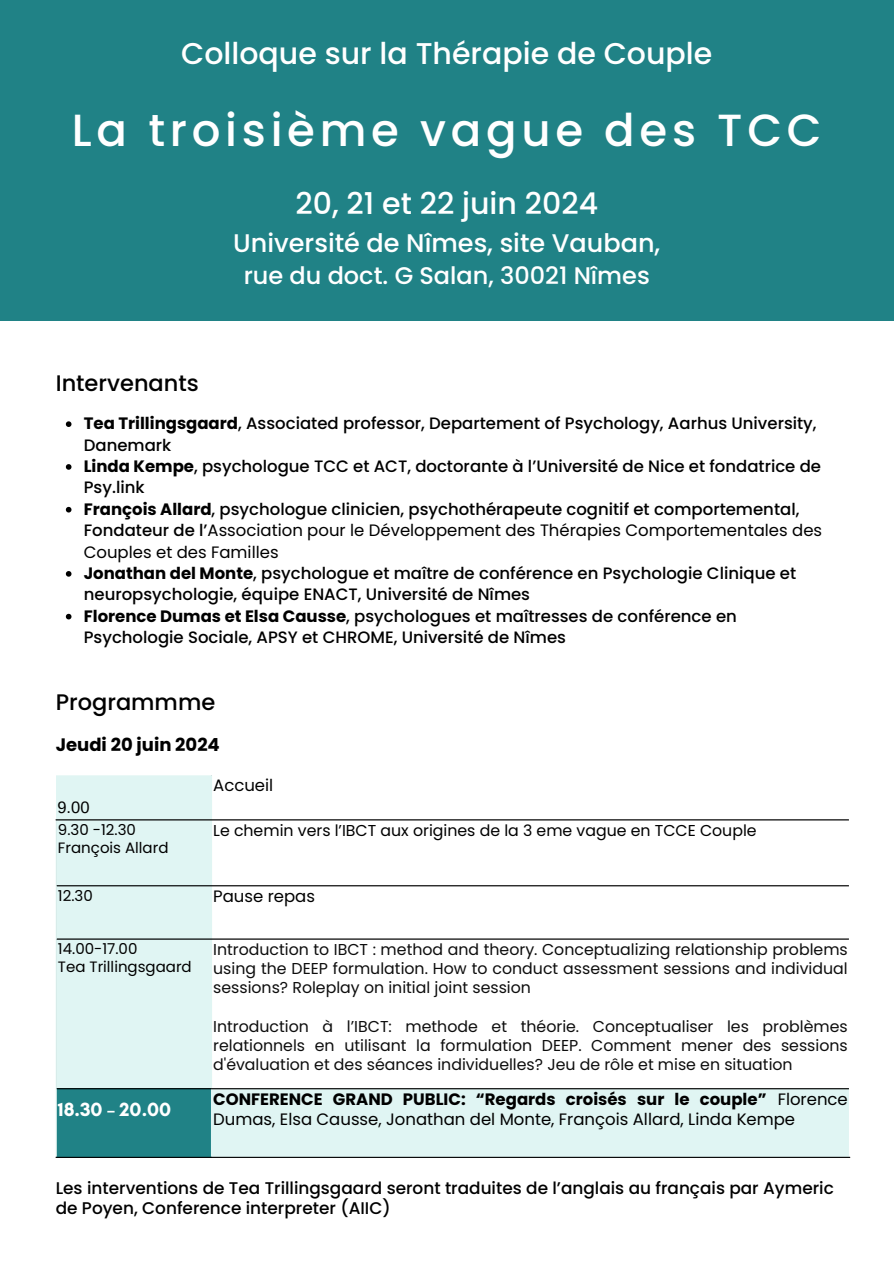
<style>
.page{position:relative;width:894px;height:1264px;background:#fff}
.page>*{position:absolute;margin:0;border:0;box-sizing:border-box;transform-origin:0 0}
.t1{font:500 45px "Poppins";letter-spacing:.105em;color:#fff}
.t2{font:500 30px "Poppins";color:#fff}
.t3{font:500 25.5px "Poppins";color:#fff}
.t4{font:500 24px "Poppins";color:#fff}
.t5{font:500 22.5px "Poppins";color:#000}
.t6{font:700 19.5px "Glacial Indifference";color:#fff}
.t7{font:700 18px "Poppins";color:#000}
.t8{font:500 16.95px/20.2px "Poppins";color:#000}
.t9{font:500 16.5px/21.3px "Poppins";color:#000}
.t10{font:16.5px/21.3px "Poppins";color:#000}
.t11{font:16.5px "Arimo";color:#000}
.t12{font:15.75px/19.2px "Poppins";color:#0d0d0d;text-align:justify}
.t13{font:15.75px "Poppins";color:#000}
.t14{font:15px "Poppins";color:#000}
.s1{font-weight:700}
.s2{font-weight:500}
</style>
<div class="page">
<div style="left:0;top:0;width:893px;height:321px;background:#208286"></div>
<svg style="left:56px;top:775px;width:792px;height:381px"></svg>
<div style="left:56px;top:1088px;width:156px;height:69px;background:#208286"></div>
<hr style="left:56px;top:820px;width:1px;height:336px;background:#e0f5f3">
<hr style="left:211px;top:775px;width:1px;height:381px;background:#e0f5f3">
<hr style="left:56px;top:819px;width:792px;height:1px;background:#000">
<hr style="left:57px;top:885px;width:791px;height:1px;background:#000">
<hr style="left:57px;top:938px;width:791px;height:1px;background:#000">
<hr style="left:57px;top:1088px;width:791px;height:1px;background:#000">
<hr style="left:56px;top:1156px;width:793px;height:1px;background:#000">
<svg style="left:66px;top:421px;width:5px;height:6px"></svg>
<svg style="left:66px;top:464px;width:5px;height:6px"></svg>
<svg style="left:66px;top:507px;width:5px;height:5px"></svg>
<svg style="left:66px;top:571px;width:5px;height:5px"></svg>
<svg style="left:66px;top:614px;width:5px;height:5px"></svg>
<p class="t2" style="left:181px;top:33px;width:532px">Colloque sur la Thérapie de Couple</p>
<p class="t1" style="left:72px;top:99px;width:751px">La troisième vague des TCC</p>
<p class="t5" style="left:56px;top:367px;width:145px">Intervenants</p>
<p class="t2" style="left:295px;top:183px;width:304px">20, 21 et 22 juin 2024</p>
<p class="t3" style="left:233px;top:225px;width:428px">Université de Nîmes, site Vauban,</p>
<p class="t4" style="left:244px;top:259px;width:407px">rue du doct. G Salan, 30021 Nîmes</p>
<p class="t9" style="left:84px;top:413px;width:734px"><span class="s1">Tea Trillingsgaard</span>, Associated professor, Departement of Psychology, Aarhus University,<br>Danemark</p>
<p class="t9" style="left:84px;top:455px;width:738px"><span class="s1">Linda Kempe</span>, psychologue TCC et ACT, doctorante à l’Université de Nice et fondatrice de<br>Psy.link</p>
<p class="t10" style="left:84px;top:498px;width:739px"><span class="s1">François Allard</span><span class="s2">, psychologue clinicien, psychothérapeute cognitif et comportemental,<br>Fondateur de l’</span>Association pour le Développement des Thérapies Comportementales des<br>Couples et des Familles</p>
<p class="t9" style="left:84px;top:562px;width:713px"><span class="s1">Jonathan del Monte</span>, psychologue et maître de conférence en Psychologie Clinique et neuropsychologie, équipe ENACT, Université de Nîmes</p>
<p class="t9" style="left:84px;top:605px;width:654px"><span class="s1">Florence Dumas et Elsa Causse</span>, psychologues et maîtresses de conférence en<br>Psychologie Sociale, APSY et CHROME, Université de Nîmes</p>
<p class="t5" style="left:56px;top:686px;width:161px">Programmme</p>
<p class="t7" style="left:56px;top:732px;width:165px">Jeudi 20 juin 2024</p>
<h2 class="t11" style="left:57px;top:798px;width:34px">9.00</h2>
<h3 class="t14" style="left:58px;top:819px;width:79px">9.30 -12.30</h3>
<h4 class="t14" style="left:58px;top:837px;width:112px">François Allard</h4>
<h1 class="t10" style="left:213px;top:774px;width:62px">Accueil</h1>
<p class="t13" style="left:213px;top:819px;width:545px">Le chemin vers l’IBCT aux origines de la 3 eme vague en TCCE Couple</p>
<p class="t14" style="left:58px;top:885px;width:36px">12.30</p>
<p class="t10" style="left:213px;top:885px;width:103px">Pause repas</p>
<p class="t14" style="left:58px;top:938px;width:81px">14.00-17.00</p>
<p class="t14" style="left:58px;top:956px;width:135px">Tea Trillingsgaard</p>
<h4 class="t12" style="left:213px;top:940px;width:636px">Introduction to IBCT : method and theory. Conceptualizing relationship problems using the DEEP formulation. How to conduct assessment sessions and individual sessions? Roleplay on initial joint session</h4>
<h5 class="t12" style="left:213px;top:1016px;width:636px">Introduction à l’IBCT: methode et théorie. Conceptualiser les problèmes relationnels en utilisant la formulation DEEP. Comment mener des sessions d'évaluation et des séances individuelles? Jeu de rôle et mise en situation</h5>
<p class="t6" style="left:58px;top:1097px;width:115px">18.30 – 20.00</p>
<p class="t10" style="left:213px;top:1088px;width:636px;line-height:20.2px"><span class="s1">CONFERENCE GRAND PUBLIC: “Regards croisés sur le couple”</span> Florence<br>Dumas, Elsa Causse, Jonathan del Monte, François Allard, Linda Kempe</p>
<h5 class="t8" style="left:56px;top:1177px;width:779px">Les interventions de Tea Trillingsgaard seront traduites de l’anglais au français par Aymeric de Poyen, Conference interpreter (AIIC)</h5>
</div>
